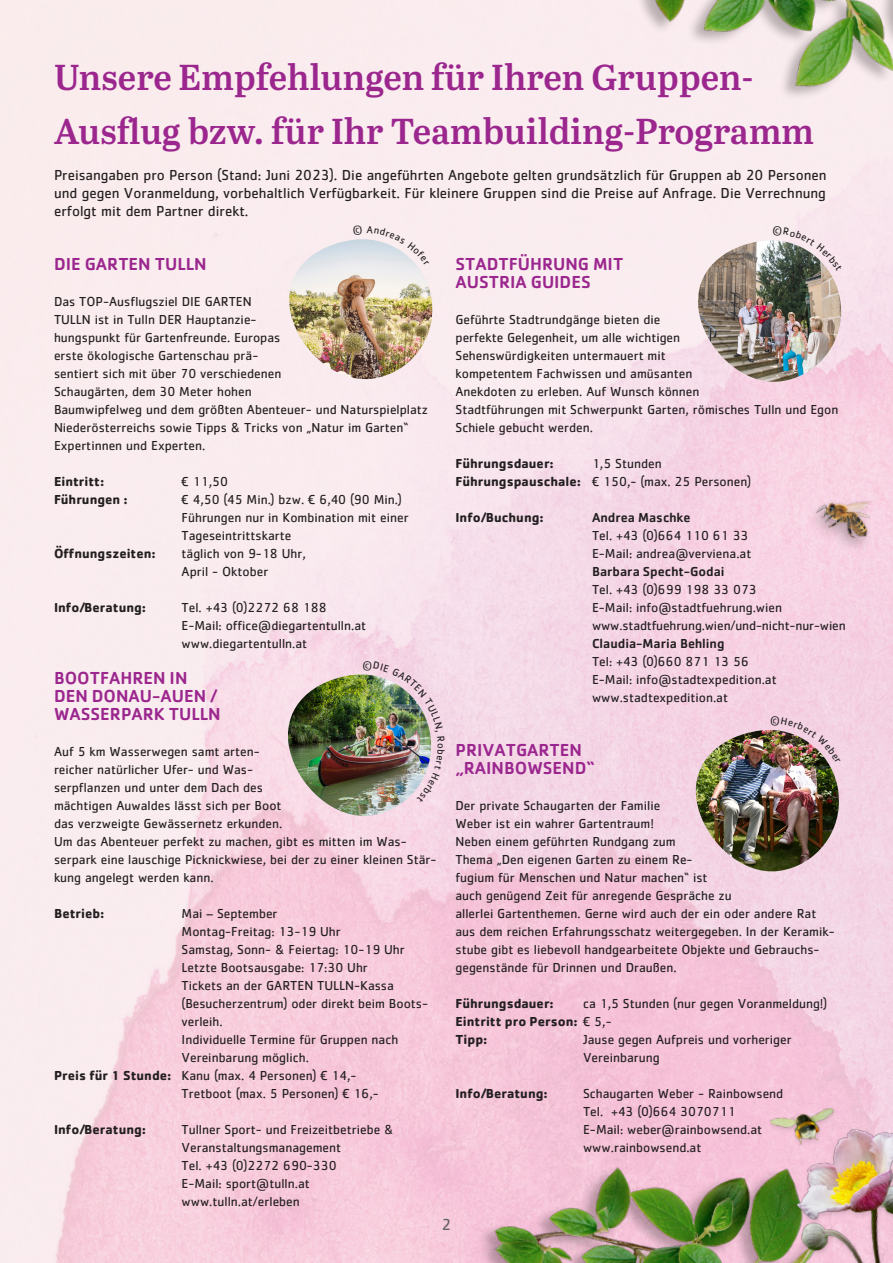
<style>
.page{position:relative;width:893px;height:1263px;background:#fff}
.page>*{position:absolute;margin:0;border:0;box-sizing:border-box;transform-origin:0 0}
.t1{font:600 36px/54px "Abril Text";color:#9b278e}
.HL_Bieträge{font:500 18px/18px "Cachet Std";color:#9b278e}
.t2{font:16.5px "Cachet Std";color:#636366}
.t3{font:15px/18px "Cachet Std";color:#231f20;text-align:justify}
.FT{font:13.5px/18px "Cachet Std";color:#231f20}
.t4{font:700 13.5px "Cachet Std";color:#231f20}
.t5{font:500 13.5px "Cachet Std";color:#231f20}
.t6{font:10.5px "Cachet Std";color:#231f20}
.s1{font-weight:700}
.s2{font-weight:400}
</style>
<div class="page">
<img style="left:0;top:0;width:893px;height:1263px">
<img style="left:412px;top:0;width:481px;height:140px">
<div style="left:802px;top:498px;width:72px;height:56px;background:#f8d5e4"></div>
<img style="left:806px;top:480px;width:79px;height:70px">
<img style="left:285px;top:1098px;width:454px;height:165px">
<img style="left:739px;top:1085px;width:154px;height:178px">
<img style="left:693px;top:226px;width:153px;height:160px">
<img style="left:285px;top:225px;width:152px;height:159px">
<img style="left:691px;top:716px;width:152px;height:160px">
<img style="left:283px;top:660px;width:162px;height:160px">
<p class="t1" style="left:54px;top:49px;width:762px">Unsere Empfehlungen für Ihren Gruppen-<br>Ausflug bzw. für Ihr Teambuilding-Programm</p>
<p class="t3" style="left:54px;top:166px;width:774px">Preisangaben pro Person (Stand: Juni 2023). Die angeführten Angebote gelten grundsätzlich für Gruppen ab 20 Personen und gegen Voranmeldung, vorbehaltlich Verfügbarkeit. Für kleinere Gruppen sind die Preise auf Anfrage. Die Verrechnung erfolgt mit dem Partner direkt.</p>
<p class="HL_Bieträge" style="left:54px;top:254px;width:154px">DIE GARTEN TULLN</p>
<p class="FT" style="left:54px;top:292px;width:229px">Das TOP-Ausflugsziel DIE GARTEN TULLN ist in Tulln DER Hauptanzie&shy;hungspunkt für Gartenfreunde. Europas erste ökologische Gartenschau prä&shy;sentiert sich mit über 70 verschiedenen Schaugärten, dem 30 Meter hohen</p>
<p class="FT" style="left:54px;top:400px;width:376px">Baumwipfelweg und dem größten Abenteuer- und Naturspielplatz<br>Niederösterreichs sowie Tipps &amp; Tricks von „Natur im Garten“<br>Expertinnen und Experten.</p>
<p class="t4" style="left:54px;top:473px;width:52px">Eintritt:</p>
<p class="FT" style="left:182px;top:472px;width:48px">€ 11,50</p>
<p class="t4" style="left:54px;top:491px;width:75px">Führungen :</p>
<p class="FT" style="left:182px;top:490px;width:222px">€ 4,50 (45 Min.) bzw. € 6,40 (90 Min.)</p>
<p class="FT" style="left:182px;top:508px;width:229px">Führungen nur in Kombination mit einer<br>Tageseintrittskarte</p>
<p class="t4" style="left:54px;top:545px;width:103px">Öffnungszeiten:</p>
<p class="FT" style="left:182px;top:544px;width:126px">täglich von 9-18 Uhr,<br>April - Oktober</p>
<p class="t4" style="left:54px;top:599px;width:94px">Info/Beratung:</p>
<p class="FT" style="left:182px;top:598px;width:147px">Tel. +43 (0)2272 68 188</p>
<p class="FT" style="left:182px;top:616px;width:186px">E-Mail: office@diegartentulln.at</p>
<p class="FT" style="left:182px;top:634px;width:127px">www.diegartentulln.at</p>
<p class="HL_Bieträge" style="left:54px;top:668px;width:168px">BOOTFAHREN IN<br>DEN DONAU-AUEN /<br>WASSERPARK TULLN</p>
<p class="FT" style="left:54px;top:742px;width:230px">Auf 5 km Wasserwegen samt arten&shy;reicher natürlicher Ufer- und Was&shy;serpflanzen und unter dem Dach des mächtigen Auwaldes lässt sich per Boot das verzweigte Gewässernetz erkunden.</p>
<p class="FT" style="left:54px;top:832px;width:384px">Um das Abenteuer perfekt zu machen, gibt es mitten im Was&shy;serpark eine lauschige Picknickwiese, bei der zu einer kleinen Stär&shy;kung angelegt werden kann.</p>
<p class="t4" style="left:54px;top:905px;width:52px">Betrieb:</p>
<p class="FT" style="left:182px;top:904px;width:98px">Mai – September</p>
<p class="FT" style="left:182px;top:922px;width:161px">Montag-Freitag: 13-19 Uhr</p>
<p class="FT" style="left:182px;top:940px;width:225px">Samstag, Sonn- &amp; Feiertag: 10-19 Uhr</p>
<p class="FT" style="left:182px;top:958px;width:188px">Letzte Bootsausgabe: 17:30 Uhr</p>
<p class="FT" style="left:182px;top:976px;width:248px">Tickets an der GARTEN TULLN-Kassa (Besucherzentrum) oder direkt beim Boots&shy;verleih.<br>Individuelle Termine für Gruppen nach<br>Vereinbarung möglich.</p>
<p class="FT" style="left:54px;top:1066px;width:304px"><span class="s1">Preis für 1 Stunde:</span> Kanu (max. 4 Personen) € 14,-</p>
<p class="FT" style="left:182px;top:1084px;width:199px">Tretboot (max. 5 Personen) € 16,-</p>
<p class="t4" style="left:54px;top:1121px;width:94px">Info/Beratung:</p>
<p class="FT" style="left:182px;top:1120px;width:214px">Tullner Sport- und Freizeitbetriebe &amp;<br>Veranstaltungsmanagement</p>
<p class="FT" style="left:182px;top:1156px;width:157px">Tel. +43 (0)2272 690-330</p>
<p class="FT" style="left:182px;top:1174px;width:130px">E-Mail: sport@tulln.at</p>
<p class="FT" style="left:182px;top:1192px;width:120px">www.tulln.at/erleben</p>
<p class="t6" style="left:447px;top:743px;width:7px;rotate:90deg">o</p>
<p class="HL_Bieträge" style="left:455px;top:254px;width:169px">STADTFÜHRUNG MIT<br>AUSTRIA GUIDES</p>
<p class="FT" style="left:455px;top:310px;width:246px">Geführte Stadtrundgänge bieten die perfekte Gelegenheit, um alle wichtigen Sehenswürdigkeiten untermauert mit kompetentem Fachwissen und amüsanten Anekdoten zu erleben. Auf Wunsch können</p>
<p class="FT" style="left:455px;top:400px;width:384px">Stadtführungen mit Schwerpunkt Garten, römisches Tulln und Egon<br>Schiele gebucht werden.</p>
<p class="t4" style="left:455px;top:455px;width:100px">Führungsdauer:</p>
<p class="FT" style="left:592px;top:454px;width:71px">1,5 Stunden</p>
<p class="FT" style="left:455px;top:472px;width:297px"><span class="s1">Führungspauschale:</span> € 150,- (max. 25 Personen)</p>
<p class="t4" style="left:455px;top:509px;width:90px">Info/Buchung:</p>
<p class="t5" style="left:592px;top:509px;width:100px">Andrea Maschke</p>
<p class="FT" style="left:592px;top:526px;width:158px">Tel. +43 (0)664 110 61 33</p>
<p class="FT" style="left:592px;top:544px;width:161px">E-Mail: andrea@verviena.at</p>
<p class="t5" style="left:592px;top:563px;width:134px">Barbara Specht-Godai</p>
<p class="FT" style="left:592px;top:580px;width:166px">Tel. +43 (0)699 198 33 073</p>
<p class="FT" style="left:592px;top:598px;width:192px">E-Mail: info@stadtfuehrung.wien</p>
<p class="FT" style="left:592px;top:616px;width:255px">www.stadtfuehrung.wien/und-nicht-nur-wien</p>
<p class="t5" style="left:592px;top:635px;width:134px">Claudia-Maria Behling</p>
<p class="FT" style="left:592px;top:652px;width:158px">Tel: +43 (0)660 871 13 56</p>
<p class="FT" style="left:592px;top:670px;width:186px">E-Mail: info@stadtexpedition.at</p>
<p class="FT" style="left:592px;top:688px;width:138px">www.stadtexpedition.at</p>
<p class="HL_Bieträge" style="left:455px;top:740px;width:141px">PRIVATGARTEN „RAINBOWSEND“</p>
<p class="FT" style="left:455px;top:796px;width:278px">Der private Schaugarten der Familie<br>Weber ist ein wahrer Gartentraum!<br>Neben einem geführten Rundgang zum<br>Thema „Den eigenen Garten zu einem Re&shy;fugium für Menschen und Natur machen“ ist auch genügend Zeit für anregende Gespräche zu</p>
<p class="FT" style="left:455px;top:904px;width:381px">allerlei Gartenthemen. Gerne wird auch der ein oder andere Rat aus dem reichen Erfahrungsschatz weitergegeben. In der Keramik&shy;stube gibt es liebevoll handgearbeitete Objekte und Gebrauchs&shy;gegenstände für Drinnen und Draußen.</p>
<p class="t4" style="left:455px;top:995px;width:100px">Führungsdauer:</p>
<p class="FT" style="left:583px;top:994px;width:246px">ca 1,5 Stunden (nur gegen Voranmeldung!)</p>
<p class="t4" style="left:455px;top:1013px;width:158px">Eintritt pro Person: <span class="s2">€ 5,-</span></p>
<p class="t4" style="left:455px;top:1031px;width:34px">Tipp:</p>
<p class="FT" style="left:583px;top:1030px;width:210px">Jause gegen Aufpreis und vorheriger<br>Vereinbarung</p>
<p class="t4" style="left:455px;top:1085px;width:94px">Info/Beratung:</p>
<p class="FT" style="left:583px;top:1084px;width:202px">Schaugarten Weber - Rainbowsend</p>
<p class="FT" style="left:583px;top:1102px;width:154px">Tel. +43 (0)664 3070711</p>
<p class="FT" style="left:583px;top:1120px;width:181px">E-Mail: weber@rainbowsend.at</p>
<p class="FT" style="left:583px;top:1138px;width:120px">www.rainbowsend.at</p>
<p class="t2" style="left:442px;top:1214px;width:11px">2</p>
</div>
